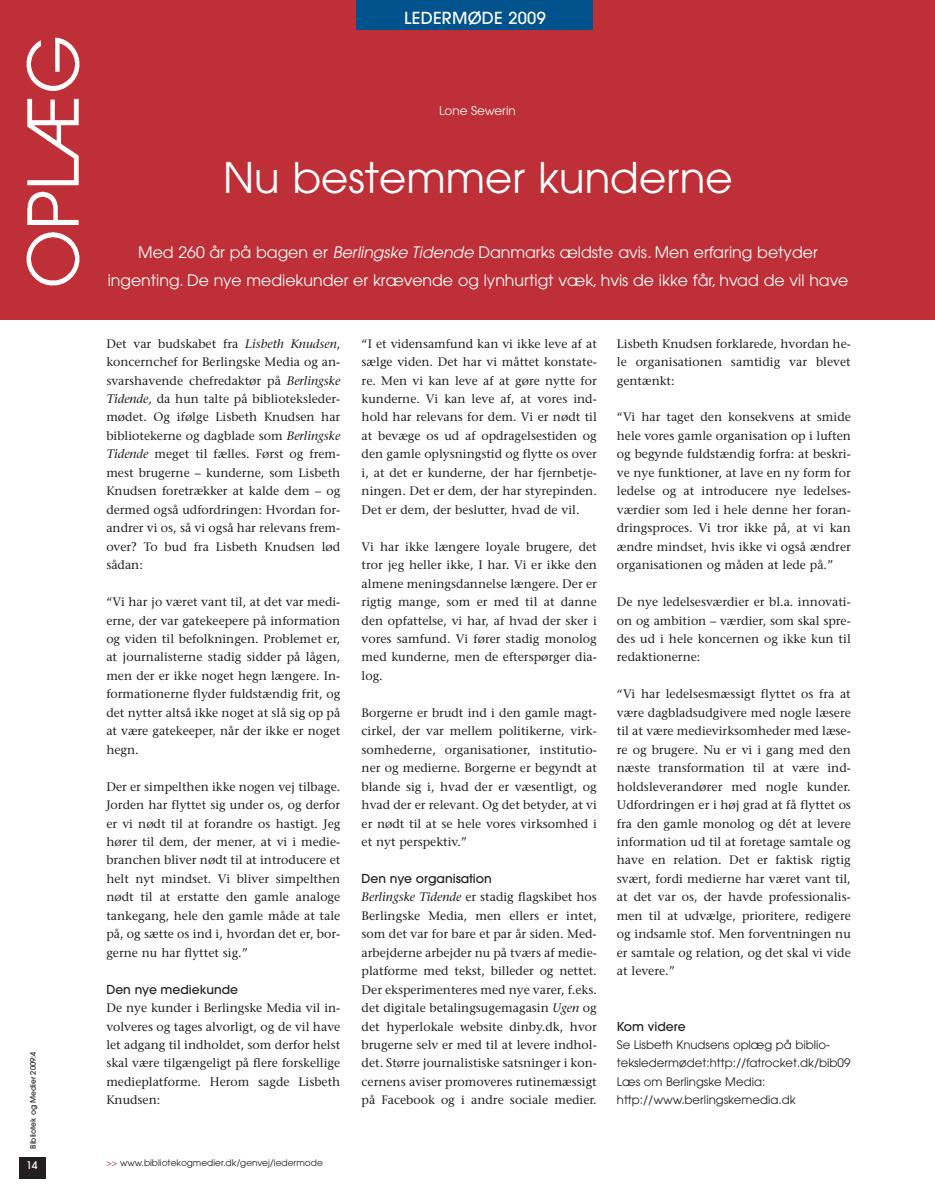
<style>
.page{position:relative;width:935px;height:1190px;background:#fff}
.page>*{position:absolute;margin:0;border:0;box-sizing:border-box;transform-origin:0 0}
.t1{font:42px "Avant Garde";color:#fff}
.t2{font:500 16.5px "Avant Garde";letter-spacing:.015em;color:#fff}
.t3{font:15.75px/28.5px "Avant Garde";color:#fff;text-align:center}
.t4{font:12.3px/18.5px "Stone Serif";color:#231f20;text-align:justify}
.t5{font:500 12.3px "Avant Garde";color:#231f20}
.t6{font:12px "Avant Garde";color:#fff}
.t7{font:11.7px/18.5px "Avant Garde";color:#231f20}
.t8{font:500 10.5px "Avant Garde";color:#fff}
.t9{font:9px "Avant Garde";color:#231f20}
.t10{font:500 7.5px "Avant Garde";color:#231f20}
.s1{font-style:italic}
.s2{color:#bf2f37}
</style>
<div class="page">
<div style="left:0;top:0;width:934px;height:319px;background:#bf2f37"></div>
<div style="left:356px;top:0;width:237px;height:29px;background:#00538d"></div>
<div style="left:19px;top:1157px;width:27px;height:21px;background:#231f20"></div>
<img style="left:26px;top:37px;width:54px;height:249px">
<p class="t10" style="left:30px;top:1148px;width:98px;rotate:-90deg">Bibliotek og Medier 2009:4</p>
<p class="t8" style="left:26px;top:1161px;width:13px">14</p>
<h2 class="t2" style="left:404px;top:12px;width:143px">LEDERMØDE 2009</h2>
<p class="t6" style="left:439px;top:106px;width:78px">Lone Sewerin</p>
<h1 class="t1" style="left:223px;top:162px;width:511px">Nu bestemmer kunderne</h1>
<p class="t3" style="left:108px;top:239px;width:742px">Med 260 år på bagen er <span class="s1">Berlingske Tidende</span> Danmarks ældste avis. Men erfaring betyder ingenting. De nye mediekunder er krævende og lynhurtigt væk, hvis de ikke får, hvad de vil have</p>
<p class="t4" style="left:106px;top:335px;width:235px">Det var budskabet fra <span class="s1">Lisbeth Knudsen</span>, koncernchef for Berlingske Media og an&shy;svarshavende chefredaktør på <span class="s1">Berlingske Tidende</span>, da hun talte på biblioteksleder&shy;mødet. Og ifølge Lisbeth Knudsen har bibliotekerne og dagblade som <span class="s1">Berlingske Tidende</span> meget til fælles. Først og frem&shy;mest brugerne – kunderne, som Lisbeth Knudsen foretrækker at kalde dem – og dermed også udfordringen: Hvordan for&shy;andrer vi os, så vi også har relevans frem&shy;over? To bud fra Lisbeth Knudsen lød sådan:</p>
<p class="t4" style="left:106px;top:594px;width:235px">“Vi har jo været vant til, at det var medi&shy;erne, der var gatekeepere på information og viden til befolkningen. Problemet er, at journalisterne stadig sidder på lågen, men der er ikke noget hegn længere. In&shy;formationerne flyder fuldstændig frit, og det nytter altså ikke noget at slå sig op på at være gatekeeper, når der ikke er noget hegn.</p>
<p class="t4" style="left:106px;top:778px;width:235px">Der er simpelthen ikke nogen vej tilbage.<br>Jorden har flyttet sig under os, og derfor er vi nødt til at forandre os hastigt. Jeg hører til dem, der mener, at vi i medie&shy;branchen bliver nødt til at introducere et helt nyt mindset. Vi bliver simpelthen nødt til at erstatte den gamle analoge tankegang, hele den gamle måde at tale på, og sætte os ind i, hvordan det er, bor&shy;gerne nu har flyttet sig.”</p>
<p class="t5" style="left:106px;top:984px;width:133px">Den nye mediekunde</p>
<p class="t4" style="left:106px;top:999px;width:235px">De nye kunder i Berlingske Media vil in&shy;volveres og tages alvorligt, og de vil have let adgang til indholdet, som derfor helst skal være tilgængeligt på flere forskellige medieplatforme. Herom sagde Lisbeth Knudsen:</p>
<p class="t9" style="left:106px;top:1159px;width:218px"><span class="s2">&gt;&gt;</span> www.bibliotekogmedier.dk/genvej/ledermode</p>
<p class="t4" style="left:361px;top:335px;width:237px">“I et vidensamfund kan vi ikke leve af at sælge viden. Det har vi måttet konstate&shy;re. Men vi kan leve af at gøre nytte for kunderne. Vi kan leve af, at vores ind&shy;hold har relevans for dem. Vi er nødt til at bevæge os ud af opdragelsestiden og den gamle oplysningstid og flytte os over i, at det er kunderne, der har fjernbetje&shy;ningen. Det er dem, der har styrepinden.<br>Det er dem, der beslutter, hvad de vil.</p>
<p class="t4" style="left:361px;top:538px;width:237px">Vi har ikke længere loyale brugere, det tror jeg heller ikke, I har. Vi er ikke den almene meningsdannelse længere. Der er rigtig mange, som er med til at danne den opfattelse, vi har, af hvad der sker i vores samfund. Vi fører stadig monolog med kunderne, men de efterspørger dia&shy;log.</p>
<p class="t4" style="left:361px;top:704px;width:237px">Borgerne er brudt ind i den gamle magt&shy;cirkel, der var mellem politikerne, virk&shy;somhederne, organisationer, institutio&shy;ner og medierne. Borgerne er begyndt at blande sig i, hvad der er væsentligt, og hvad der er relevant. Og det betyder, at vi er nødt til at se hele vores virksomhed i et nyt perspektiv.”</p>
<p class="t5" style="left:361px;top:873px;width:132px">Den nye organisation</p>
<p class="t4" style="left:361px;top:889px;width:237px"><span class="s1">Berlingske Tidende</span> er stadig flagskibet hos Berlingske Media, men ellers er intet, som det var for bare et par år siden. Med&shy;arbejderne arbejder nu på tværs af medie&shy;platforme med tekst, billeder og nettet.<br>Der eksperimenteres med nye varer, f.eks. det digitale betalingsugemagasin <span class="s1">Ugen</span> og det hyperlokale website dinby.dk, hvor brugerne selv er med til at levere indhol&shy;det. Større journalistiske satsninger i kon&shy;cernens aviser promoveres rutinemæssigt på Facebook og i andre sociale medier.</p>
<p class="t4" style="left:617px;top:335px;width:235px">Lisbeth Knudsen forklarede, hvordan he&shy;le organisationen samtidig var blevet gentænkt:</p>
<p class="t4" style="left:617px;top:409px;width:235px">“Vi har taget den konsekvens at smide hele vores gamle organisation op i luften og begynde fuldstændig forfra: at beskri&shy;ve nye funktioner, at lave en ny form for ledelse og at introducere nye ledelses&shy;værdier som led i hele denne her foran&shy;dringsproces. Vi tror ikke på, at vi kan ændre mindset, hvis ikke vi også ændrer organisationen og måden at lede på.”</p>
<p class="t4" style="left:617px;top:594px;width:235px">De nye ledelsesværdier er bl.a. innovati&shy;on og ambition – værdier, som skal spre&shy;des ud i hele koncernen og ikke kun til redaktionerne:</p>
<p class="t4" style="left:617px;top:686px;width:236px">“Vi har ledelsesmæssigt flyttet os fra at være dagbladsudgivere med nogle læsere til at være medievirksomheder med læse&shy;re og brugere. Nu er vi i gang med den næste transformation til at være ind&shy;holdsleverandører med nogle kunder.<br>Udfordringen er i høj grad at få flyttet os fra den gamle monolog og dét at levere information ud til at foretage samtale og have en relation. Det er faktisk rigtig svært, fordi medierne har været vant til, at det var os, der havde professionalis&shy;men til at udvælge, prioritere, redigere og indsamle stof. Men forventningen nu er samtale og relation, og det skal vi vide at levere.”</p>
<p class="t5" style="left:617px;top:1021px;width:70px">Kom videre</p>
<p class="t7" style="left:617px;top:1036px;width:235px">Se Lisbeth Knudsens oplæg på biblio&shy;teksledermødet:http://fatrocket.dk/bib09<br>Læs om Berlingske Media: http://www.berlingskemedia.dk</p>
</div>
